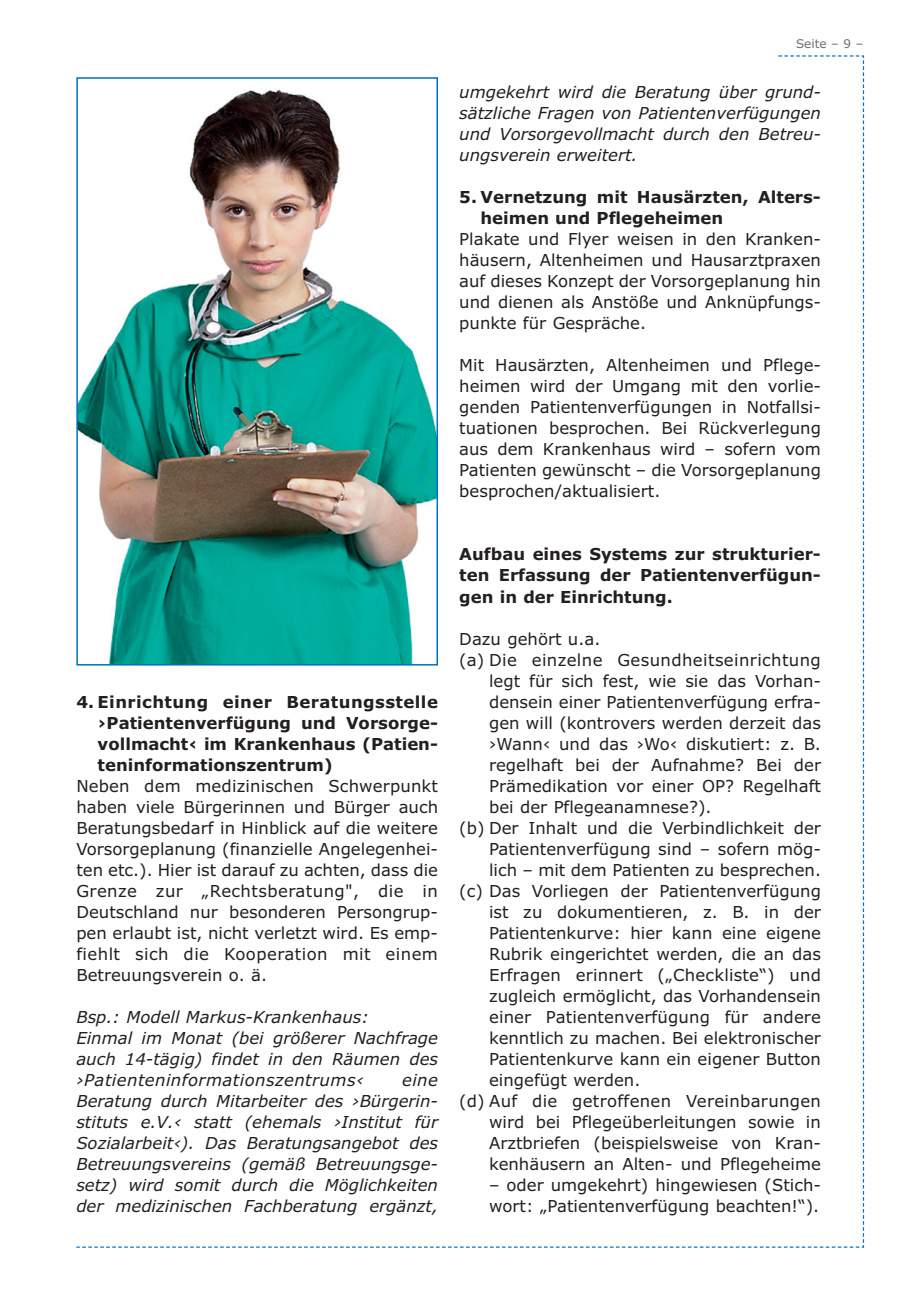
<style>
.page{position:relative;width:919px;height:1289px;background:#fff}
.page>*{position:absolute;margin:0;border:0;box-sizing:border-box;transform-origin:0 0}
.t1{font:16.5px/21px "Verdana";color:#231f20;text-align:justify}
.t2{font:italic 16.5px/21px "Verdana";color:#231f20;text-align:justify}
.t3{font:700 16.5px/21px "Verdana";color:#231f20;text-align:justify}
.t4{font:16.5px "Verdana";letter-spacing:.025em;color:#231f20}
.t5{font:16.5px "Verdana";letter-spacing:.02em;color:#231f20}
.t6{font:12px "Verdana";color:#6d6e71}
</style>
<div class="page">
<img style="left:79px;top:89px;width:356px;height:573px">
<div style="left:76px;top:77px;width:362px;height:588px;border:2px solid #0072bc"></div>
<p class="t3" style="left:98px;top:692px;width:342px;text-indent:-21px">4. Einrichtung einer Beratungsstelle ›Patientenverfügung und Vorsorge&shy;vollmacht‹ im Krankenhaus (Patien&shy;teninformationszentrum)</p>
<p class="t1" style="left:76px;top:776px;width:363px">Neben dem medizinischen Schwerpunkt haben viele Bürgerinnen und Bürger auch Beratungsbedarf in Hinblick auf die weitere Vorsorgeplanung (finanzielle Angelegenhei&shy;ten etc.). Hier ist darauf zu achten, dass die Grenze zur „Rechtsberatung", die in Deutschland nur besonderen Persongrup&shy;pen erlaubt ist, nicht verletzt wird. Es emp&shy;fiehlt sich die Kooperation mit einem Betreuungsverein o. ä.</p>
<p class="t2" style="left:76px;top:1007px;width:363px;text-align:left">Bsp.: Modell Markus-Krankenhaus:<br>Einmal im Monat (bei größerer Nachfrage auch 14-tägig) findet in den Räumen des ›Patienteninformationszentrums‹</p>
<p class="t2" style="left:76px;top:1070px;width:363px;text-indent:326px">eine Beratung durch Mitarbeiter des ›Bürgerin&shy;stituts e.V.‹ statt (ehemals ›Institut für Sozialarbeit‹). Das Beratungsangebot des Betreuungsvereins (gemäß Betreuungsge&shy;setz) wird somit durch die Möglichkeiten der medizinischen Fachberatung ergänzt,</p>
<p class="t6" style="left:796px;top:39px;width:69px">Seite – 9 –</p>
<p class="t2" style="left:459px;top:83px;width:363px">umgekehrt wird die Beratung über grund&shy;sätzliche Fragen von Patientenverfügungen und Vorsorgevollmacht durch den Betreu&shy;ungsverein erweitert.</p>
<p class="t3" style="left:480px;top:188px;width:342px;text-indent:-21px">5. Vernetzung mit Hausärzten, Alters&shy;heimen und Pflegeheimen</p>
<p class="t1" style="left:459px;top:230px;width:363px">Plakate und Flyer weisen in den Kranken&shy;häusern, Altenheimen und Hausarztpraxen auf dieses Konzept der Vorsorgeplanung hin und dienen als Anstöße und Anknüpfungs&shy;punkte für Gespräche.</p>
<p class="t1" style="left:459px;top:356px;width:363px">Mit Hausärzten, Altenheimen und Pflege&shy;heimen wird der Umgang mit den vorlie&shy;genden Patientenverfügungen in Notfallsi&shy;tuationen besprochen. Bei Rückverlegung aus dem Krankenhaus wird – sofern vom Patienten gewünscht – die Vorsorgeplanung besprochen/aktualisiert.</p>
<p class="t3" style="left:459px;top:545px;width:363px">Aufbau eines Systems zur strukturier&shy;ten Erfassung der Patientenverfügun&shy;gen in der Einrichtung.</p>
<p class="t1" style="left:459px;top:629px;width:143px">Dazu gehört u.a.</p>
<p class="t4" style="left:459px;top:653px;width:363px">(a) Die einzelne Gesundheitseinrichtung</p>
<p class="t1" style="left:489px;top:671px;width:333px">legt für sich fest, wie sie das Vorhan-</p>
<p class="t1" style="left:489px;top:692px;width:333px">densein einer Patientenverfügung erfra-</p>
<p class="t1" style="left:489px;top:713px;width:333px">gen will (kontrovers werden derzeit das</p>
<p class="t1" style="left:489px;top:734px;width:333px">›Wann‹ und das ›Wo‹ diskutiert: z. B.</p>
<p class="t1" style="left:489px;top:755px;width:333px">regelhaft bei der Aufnahme? Bei der</p>
<p class="t1" style="left:489px;top:776px;width:333px">Prämedikation vor einer OP? Regelhaft</p>
<p class="t1" style="left:489px;top:797px;width:224px">bei der Pflegeanamnese?).</p>
<p class="t1" style="left:459px;top:818px;width:363px">(b) Der Inhalt und die Verbindlichkeit der</p>
<p class="t1" style="left:489px;top:839px;width:333px">Patientenverfügung sind – sofern mög-</p>
<p class="t1" style="left:489px;top:860px;width:333px">lich – mit dem Patienten zu besprechen.</p>
<p class="t1" style="left:459px;top:881px;width:363px">(c) Das Vorliegen der Patientenverfügung</p>
<p class="t1" style="left:489px;top:902px;width:333px">ist zu dokumentieren, z. B. in der</p>
<p class="t1" style="left:489px;top:923px;width:333px">Patientenkurve: hier kann eine eigene</p>
<p class="t1" style="left:489px;top:944px;width:333px">Rubrik eingerichtet werden, die an das</p>
<p class="t1" style="left:489px;top:965px;width:333px">Erfragen erinnert („Checkliste“) und</p>
<p class="t1" style="left:489px;top:986px;width:333px">zugleich ermöglicht, das Vorhandensein</p>
<p class="t1" style="left:489px;top:1007px;width:333px">einer Patientenverfügung für andere</p>
<p class="t1" style="left:489px;top:1028px;width:333px">kenntlich zu machen. Bei elektronischer</p>
<p class="t1" style="left:489px;top:1049px;width:333px">Patientenkurve kann ein eigener Button</p>
<p class="t1" style="left:489px;top:1070px;width:153px">eingefügt werden.</p>
<p class="t5" style="left:459px;top:1094px;width:363px">(d) Auf die getroffenen Vereinbarungen</p>
<p class="t1" style="left:489px;top:1112px;width:333px">wird bei Pflegeüberleitungen sowie in</p>
<p class="t1" style="left:489px;top:1133px;width:333px">Arztbriefen (beispielsweise von Kran-</p>
<p class="t1" style="left:489px;top:1154px;width:333px">kenhäusern an Alten- und Pflegeheime</p>
<p class="t1" style="left:489px;top:1175px;width:333px">– oder umgekehrt) hingewiesen (Stich&shy;wort: „Patientenverfügung beachten!“).</p>
</div>
